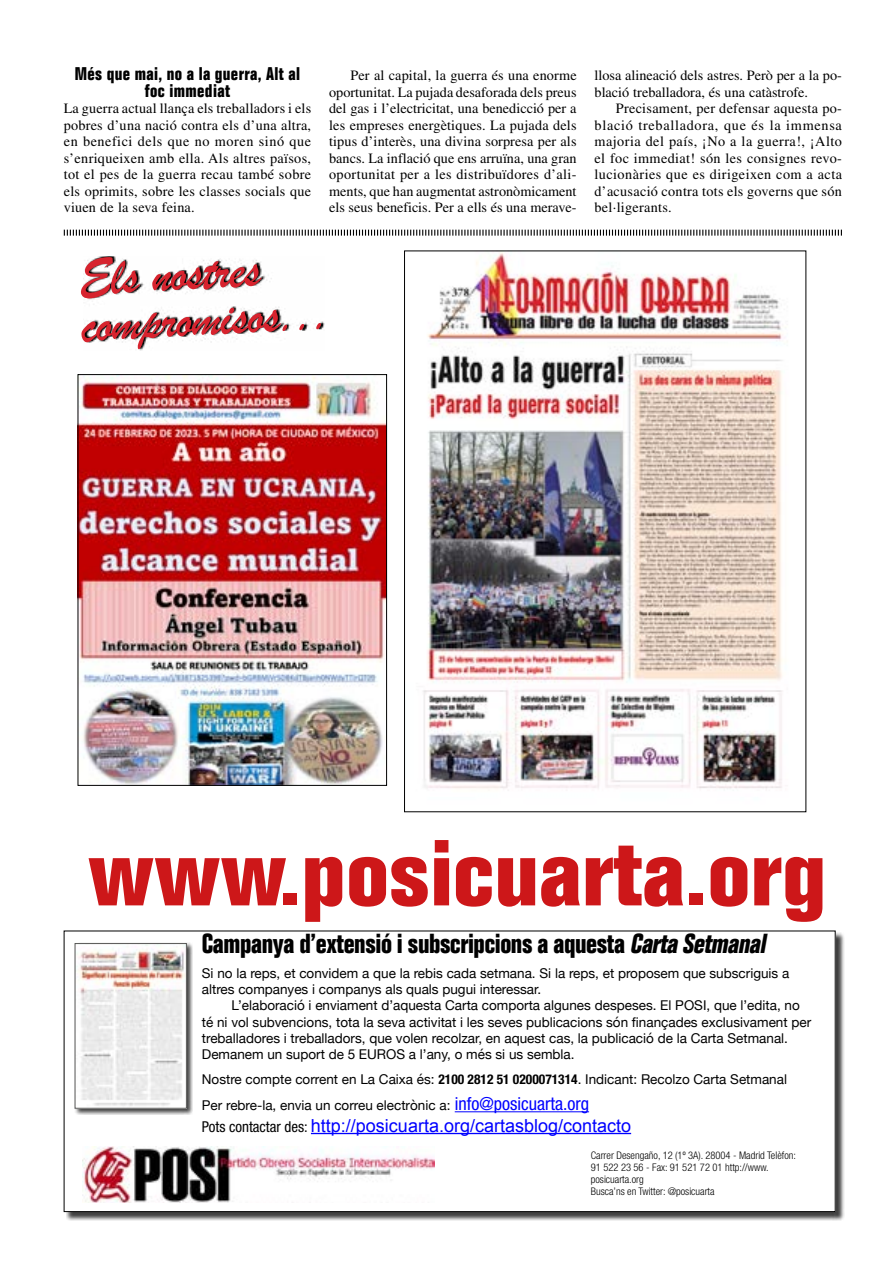
<style>
.page{position:relative;width:893px;height:1263px;background:#fff}
.page>*{position:absolute;margin:0;border:0;box-sizing:border-box;transform-origin:0 0}
.t1{font:700 condensed 91.5px "Folio Std";color:#cd1719;scale:1.15 1}
.t2{font:54px/46.5px "Brush Script";color:#d7232e}
.t3{font:700 condensed 27px "Folio Std";letter-spacing:-.015em;color:#000}
.t4{font:18px "Arial";color:#00f}
.t5{font:700 condensed 18px/16.5px "Folio Std";letter-spacing:.02em;color:#000;text-align:center}
.t6{font:14.25px/16.5px "Times LT Std";color:#000;text-align:justify}
.t7{font:13.5px/16.2px "Helvetica Neue";color:#000}
.t8{font:300 condensed 10.5px/12px "Helvetica Neue LT Std";color:#000}
.s1{font-style:italic}
.s2{font-family:"Helvetica Neue LT Std";font-weight:700;font-stretch:condensed}
.s3{font-family:"Helvetica Neue LT Std";font-stretch:condensed;font-size:18px;color:#0002ff}
.s4{font-family:"Helvetica Neue LT Std";font-stretch:condensed;font-size:15px;color:#000}
</style>
<div class="page">
<div style="left:66px;top:933px;width:778px;height:288px;background:#000;opacity:.75"></div>
<div style="left:64px;top:931px;width:771px;height:280px;background:#fff"></div>
<div style="left:74px;top:942px;width:119px;height:173px;background:#000;opacity:.75"></div>
<img style="left:77px;top:945px;width:108px;height:161px">
<div style="left:75px;top:943px;width:112px;height:165px;border:1px solid #575756"></div>
<img style="left:82px;top:1146px;width:353px;height:57px">
<hr style="left:455px;top:1111px;width:134px;height:1px;background:#0002ff">
<hr style="left:311px;top:1133px;width:320px;height:1px;background:#00f">
<svg style="left:63px;top:229px;width:779px;height:7px"></svg>
<svg style="left:83px;top:256px;width:241px;height:94px"></svg>
<img style="left:80px;top:376px;width:305px;height:408px">
<div style="left:78px;top:374px;width:309px;height:412px;border:1px solid #000"></div>
<img style="left:423px;top:253px;width:363px;height:536px">
<p class="t5" style="left:75px;top:66px;width:227px">Més que mai, no a la guerra, Alt al foc immediat</p>
<p class="t6" style="left:64px;top:100px;width:249px">La guerra actual llança els treballadors i els pobres d’una nació contra els d’una altra, en benefici dels que no moren sinó que s’enriqueixen amb ella. Als altres països, tot el pes de la guerra recau també sobre els oprimits, sobre les classes socials que viuen de la seva feina.</p>
<p class="t6" style="left:329px;top:67px;width:249px;text-indent:21px">Per al capital, la guerra és una enorme oportunitat. La pujada desaforada dels preus del gas i l’electricitat, una benedicció per a les empreses energètiques. La pujada dels tipus d’interès, una divina sorpresa per als bancs. La inflació que ens arruïna, una gran oportunitat per a les distribuïdores d’ali&shy;ments, que han augmentat astronòmicament els seus beneficis. Per a ells és una merave-</p>
<p class="t6" style="left:595px;top:67px;width:249px">llosa alineació dels astres. Però per a la po&shy;blació treballadora, és una catàstrofe.</p>
<p class="t6" style="left:595px;top:100px;width:249px;text-indent:21px">Precisament, per defensar aquesta po&shy;blació treballadora, que és la immensa majoria del país, ¡No a la guerra!, ¡Alto el foc immediat! són les consignes revo&shy;lucionàries que es dirigeixen com a acta d’acusació contra tots els governs que són bel·ligerants.</p>
<h2 class="t2" style="left:77px;top:255px;width:251px;rotate:-3deg">Els nostres compromisos...</h2>
<h1 class="t1" style="left:88px;top:822px;width:644px">www.posicuarta.org</h1>
<h3 class="t3" style="left:202px;top:929px;width:570px">Campanya d’extensió i subscripcions a aquesta <span class="s1">CartaSetmanal</span></h3>
<p class="t7" style="left:202px;top:966px;width:589px">Si no la reps, et convidem a que la rebis cada setmana. Si la reps, et proposem que subscriguis a altres companyes i companys als quals pugui interessar.</p>
<p class="t7" style="left:202px;top:998px;width:611px;text-indent:30px">L’elaboració i enviament d’aquesta Carta comporta algunes despeses. El POSI, que l’edita, no té ni vol subvencions, tota la seva activitat i les seves publicacions són finançades exclusivament per treballadores i treballadors, que volen recolzar, en aquest cas, la publicació de la Carta Setmanal.<br>Demanem un suport de 5 EUROS a l’any, o més si us sembla.</p>
<p class="t7" style="left:202px;top:1066px;width:587px;line-height:26.4px">Nostre compte corrent en La Caixa és: <span class="s2">2100 2812 51 0200071314</span>. Indicant: Recolzo Carta Setmanal<br>Per rebre-la, envia un correu electrònic a: <span class="s3">info@posicuarta.org</span></p>
<p class="t4" style="left:202px;top:1113px;width:431px"><span class="s4">Pots contactar des:</span> http://posicuarta.org/cartasblog/contacto</p>
<p class="t8" style="left:591px;top:1149px;width:207px">Carrer Desengaño, 12 (1º 3A). 28004 - Madrid Telèfon:<br>91 522 23 56 - Fax: 91 521 72 01 http://www. posicuarta.org<br>Busca’ns en Twitter: @posicuarta</p>
</div>
